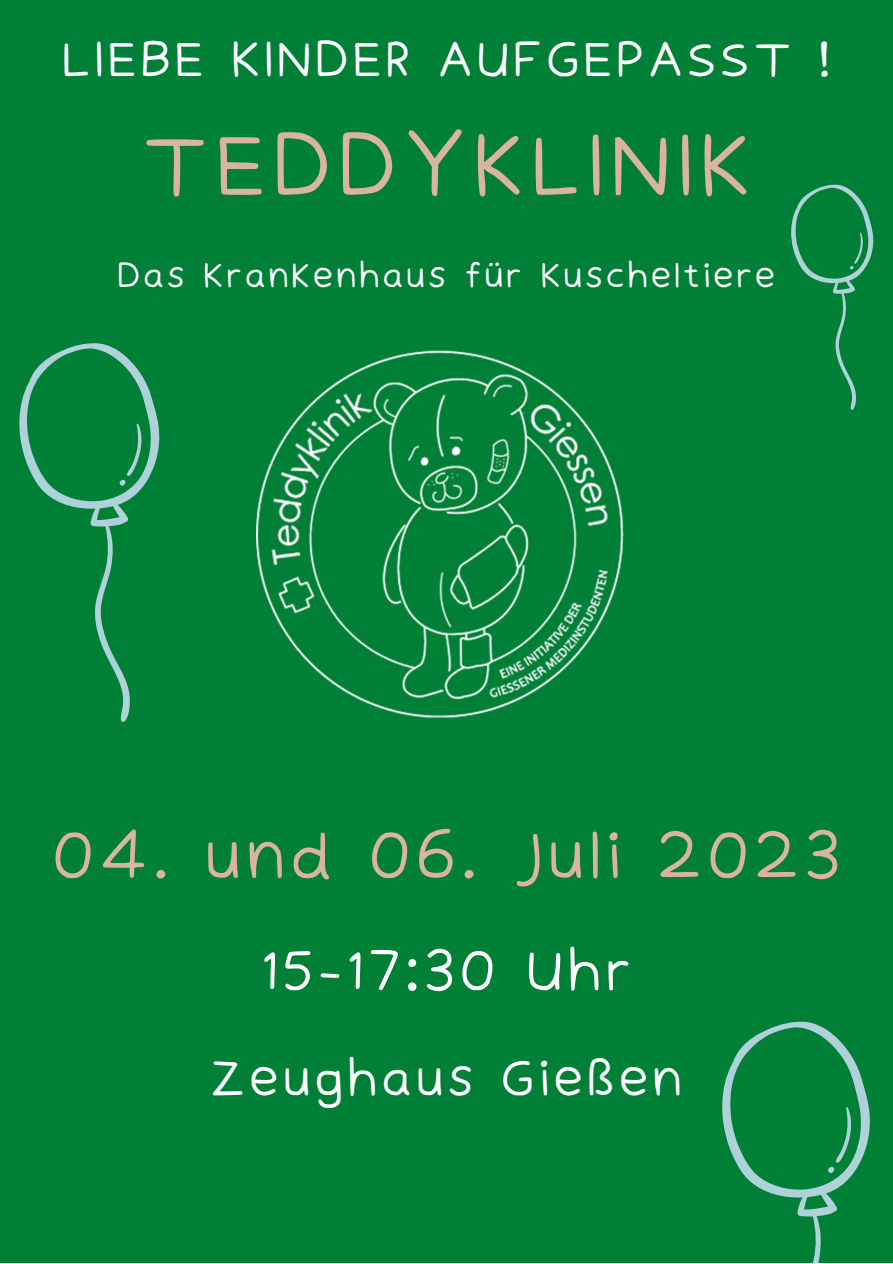
<style>
.page{position:relative;width:893px;height:1264px;background:#fff}
.page>*{position:absolute;margin:0;border:0;box-sizing:border-box;transform-origin:0 0}
.t1{font:83.85px "Irene Florentina";color:#dab49d}
.t2{font:63px "Irene Florentina";color:#dab49d}
.t3{font:54px "Irene Florentina";color:#fff}
.t4{font:48px "Irene Florentina";color:#fff}
.t5{font:33px "Irene Florentina";color:#fff}
</style>
<div class="page">
<div style="left:0;top:0;width:892px;height:1262px;background:#008037"></div>
<img style="left:256px;top:350px;width:368px;height:368px">
<svg style="left:19px;top:343px;width:141px;height:379px"></svg>
<svg style="left:119px;top:423px;width:23px;height:63px"></svg>
<svg style="left:791px;top:184px;width:82px;height:226px"></svg>
<svg style="left:722px;top:1021px;width:148px;height:241px"></svg>
<p class="t4" style="left:60px;top:30px;width:773px">LIEBE KINDER AUFGEPASST !</p>
<p class="t1" style="left:138px;top:113px;width:618px">TEDDYKLINIK</p>
<p class="t5" style="left:116px;top:255px;width:662px">Das Krankenhaus für Kuscheltiere</p>
<p class="t2" style="left:49px;top:816px;width:795px">04. und 06. Juli 2023</p>
<p class="t3" style="left:259px;top:937px;width:376px">15-17:30 Uhr</p>
<p class="t4" style="left:208px;top:1047px;width:477px">Zeughaus Gießen</p>
</div>
